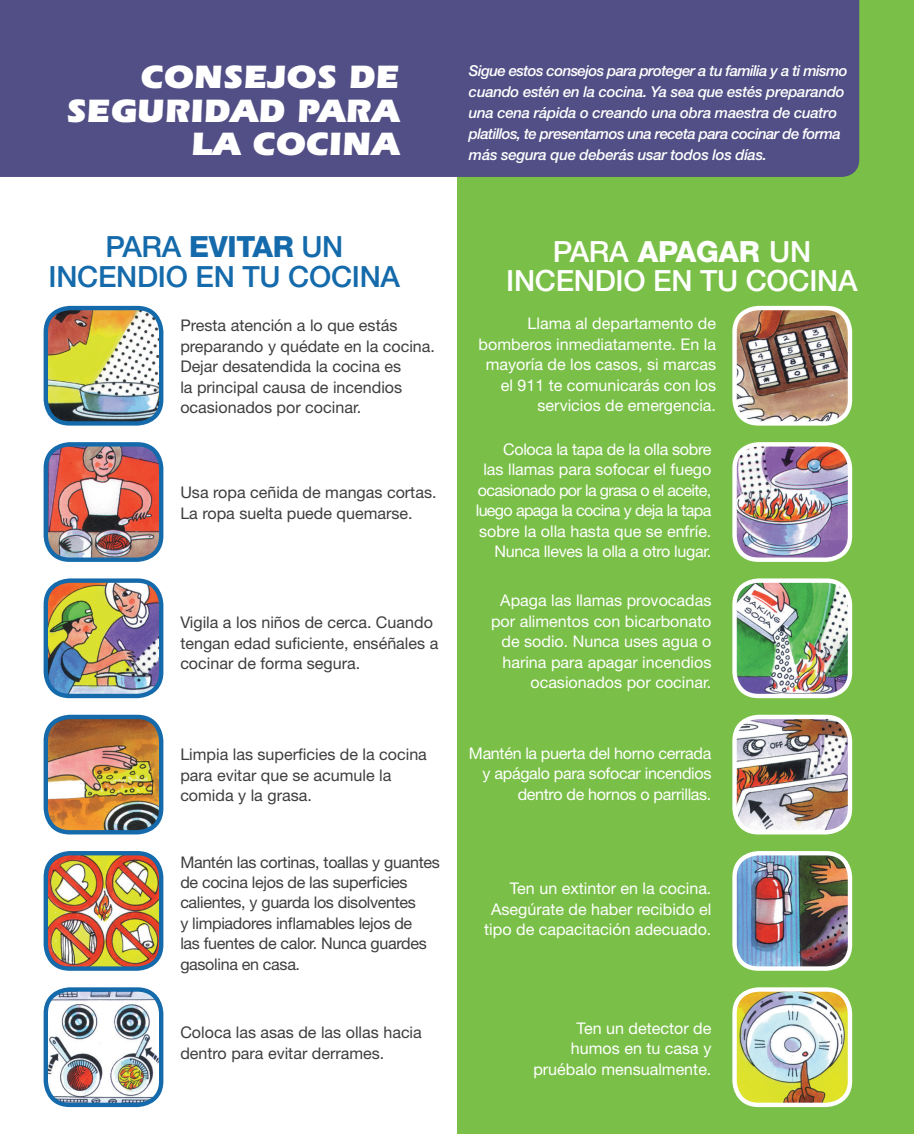
<style>
.page{position:relative;width:914px;height:1134px;background:#fff}
.page>*{position:absolute;margin:0;border:0;box-sizing:border-box;transform-origin:0 0}
.t1{font:900 33.43px/33.4px "Itc Eras";color:#fff;text-align:right}
.t2{font:500 29.22px/29.2px "Helvetica Neue";letter-spacing:-.01em;color:#146aaa;text-align:center}
.t3{font:500 29.22px/29.2px "Helvetica Neue";letter-spacing:-.01em;color:#fff;text-align:center}
.BODY{font:16.1px/20.5px "Helvetica Neue";color:#3e3e3f}
.BODY-2{font:16.1px/20.5px "Helvetica Neue";color:#fff;text-align:right}
.BODY-3{font:16.1px/20.5px "Helvetica Neue";letter-spacing:-.02em;color:#fff;text-align:right}
.BODY-4{font:16.1px/20.5px "Helvetica Neue";letter-spacing:-.02em;color:#3e3e3f}
.BODY-5{font:italic 500 15.05px/21.2px "Helvetica Neue";letter-spacing:-.02em;color:#fff}
.s1{font-weight:800}
</style>
<div class="page">
<div style="left:457px;top:0;width:457px;height:1134px;background:#7ac048"></div>
<img style="left:46px;top:308px;width:115px;height:113px">
<div style="left:44px;top:306px;width:119px;height:120px;border:4px solid #146aaa;border-radius:24px"></div>
<img style="left:737px;top:310px;width:110px;height:111px">
<div style="left:732px;top:306px;width:120px;height:120px;border:4px solid #fff;border-radius:24px"></div>
<img style="left:46px;top:447px;width:115px;height:111px">
<div style="left:44px;top:442px;width:119px;height:120px;border:4px solid #146aaa;border-radius:24px"></div>
<img style="left:737px;top:447px;width:110px;height:110px">
<div style="left:732px;top:442px;width:120px;height:120px;border:4px solid #fff;border-radius:24px"></div>
<img style="left:48px;top:583px;width:113px;height:113px">
<div style="left:44px;top:578px;width:119px;height:120px;border:4px solid #146aaa;border-radius:24px"></div>
<img style="left:737px;top:583px;width:113px;height:110px">
<div style="left:732px;top:578px;width:120px;height:120px;border:4px solid #fff;border-radius:24px"></div>
<img style="left:46px;top:717px;width:115px;height:115px">
<div style="left:44px;top:715px;width:119px;height:119px;border:4px solid #146aaa;border-radius:24px"></div>
<img style="left:737px;top:717px;width:113px;height:115px">
<div style="left:732px;top:715px;width:120px;height:119px;border:4px solid #fff;border-radius:24px"></div>
<img style="left:46px;top:855px;width:115px;height:111px">
<div style="left:44px;top:851px;width:119px;height:120px;border:4px solid #146aaa;border-radius:24px"></div>
<img style="left:737px;top:856px;width:110px;height:110px">
<div style="left:732px;top:851px;width:120px;height:120px;border:4px solid #fff;border-radius:24px"></div>
<img style="left:48px;top:992px;width:113px;height:111px">
<div style="left:44px;top:987px;width:119px;height:120px;border:4px solid #146aaa;border-radius:24px"></div>
<img style="left:737px;top:992px;width:113px;height:110px">
<div style="left:732px;top:987px;width:120px;height:120px;border:4px solid #fff;border-radius:24px"></div>
<div style="left:0;top:0;width:859px;height:177px;background:#514f85"></div>
<h1 class="t1" style="left:66px;top:61px;width:335px">CONSEJOS DE<br>SEGURIDAD PARA<br>LA COCINA</h1>
<p class="BODY-5" style="left:469px;top:59px;width:380px">Sigue estos consejos para proteger a tu familia y a ti mismo cuando estén en la cocina. Ya sea que estés preparando una cena rápida o creando una obra maestra de cuatro platillos, te presentamos una receta para cocinar de forma más segura que deberás usar todos los días.</p>
<h2 class="t2" style="left:49px;top:232px;width:353px">PARA <span class="s1">EVITAR</span> UN<br>INCENDIO EN TU COCINA</h2>
<h2 class="t3" style="left:506px;top:236px;width:353px">PARA <span class="s1">APAGAR</span> UN<br>INCENDIO EN TU COCINA</h2>
<p class="BODY" style="left:180px;top:315px;width:256px">Presta atención a lo que estás preparando y quédate en la cocina.<br>Dejar desatendida la cocina es<br>la principal causa de incendios ocasionados por cocinar.</p>
<p class="BODY-2" style="left:478px;top:313px;width:239px">Llama al departamento de bomberos inmediatamente. En la mayoría de los casos, si marcas el 911 te comunicarás con los servicios de emergencia.</p>
<p class="BODY" style="left:180px;top:482px;width:258px">Usa ropa ceñida de mangas cortas.<br>La ropa suelta puede quemarse.</p>
<p class="BODY" style="left:180px;top:612px;width:259px">Vigila a los niños de cerca. Cuando tengan edad suficiente, enséñales a cocinar de forma segura.</p>
<p class="BODY-3" style="left:475px;top:439px;width:237px">Coloca la tapa de la olla sobre<br>las llamas para sofocar el fuego ocasionado por la grasa o el aceite, luego apaga la cocina y deja la tapa sobre la olla hasta que se enfríe.<br>Nunca lleves la olla a otro lugar.</p>
<p class="BODY-2" style="left:491px;top:590px;width:222px">Apaga las llamas provocadas por alimentos con bicarbonato de sodio. Nunca uses agua o harina para apagar incendios ocasionados por cocinar.</p>
<p class="BODY" style="left:180px;top:744px;width:248px">Limpia las superficies de la cocina para evitar que se acumule la comida y la grasa.</p>
<p class="BODY-3" style="left:469px;top:743px;width:244px">Mantén la puerta del horno cerrada y apágalo para sofocar incendios dentro de hornos o parrillas.</p>
<p class="BODY-4" style="left:180px;top:851px;width:261px">Mantén las cortinas, toallas y guantes de cocina lejos de las superficies calientes, y guarda los disolventes<br>y limpiadores inflamables lejos de<br>las fuentes de calor. Nunca guardes gasolina en casa.</p>
<p class="BODY-2" style="left:484px;top:878px;width:229px">Ten un extintor en la cocina.<br>Asegúrate de haber recibido el tipo de capacitación adecuado.</p>
<p class="BODY" style="left:180px;top:1022px;width:243px">Coloca las asas de las ollas hacia dentro para evitar derrames.</p>
<p class="BODY-2" style="left:533px;top:1017px;width:179px">Ten un detector de humos en tu casa y pruébalo mensualmente.</p>
</div>
